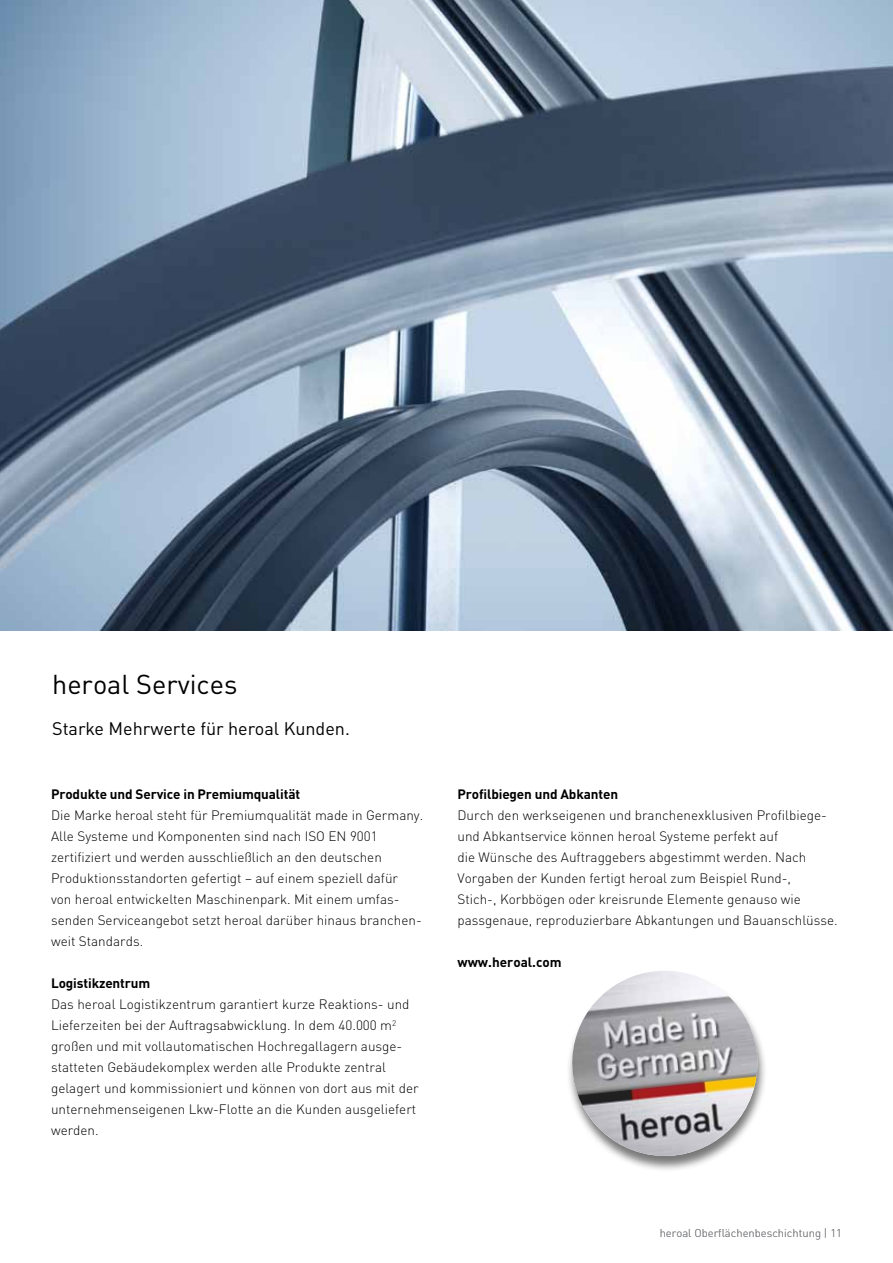
<style>
.page{position:relative;width:893px;height:1263px;background:#fff}
.page>*{position:absolute;margin:0;border:0;box-sizing:border-box;transform-origin:0 0}
.t1{font:27px "DIN Pro";color:#000}
.t2{font:18px "DIN Pro";color:#000}
.t3{font:300 13.5px/21px "DIN Pro";color:#000}
.t4{font:700 13.5px "DIN Pro";letter-spacing:-.01em;color:#000}
.t5{font:300 11.25px "DIN Pro";color:#808285}
</style>
<div class="page">
<img style="left:0;top:0;width:893px;height:630px">
<div style="left:566px;top:971px;width:201px;height:201px;background:#000;opacity:.53"></div>
<img style="left:570px;top:971px;width:190px;height:187px">
<h1 class="t1" style="left:52px;top:663px;width:187px">heroal Services</h1>
<h2 class="t2" style="left:52px;top:715px;width:299px">Starke Mehrwerte für heroal Kunden.</h2>
<p class="t4" style="left:51px;top:783px;width:251px">Produkte und Service in Premiumqualität</p>
<p class="t3" style="left:51px;top:804px;width:374px">Die Marke heroal steht für Premiumqualität made in Germany.<br>Alle Systeme und Komponenten sind nach ISO EN 9001 zertifiziert und werden ausschließlich an den deutschen Produktionsstandorten gefertigt – auf einem speziell dafür<br>von heroal entwickelten Maschinenpark. Mit einem umfas&shy;senden Serviceangebot setzt heroal darüber hinaus branchen&shy;weit Standards.</p>
<p class="t4" style="left:51px;top:972px;width:101px">Logistikzentrum</p>
<p class="t3" style="left:51px;top:993px;width:369px">Das heroal Logistikzentrum garantiert kurze Reaktions- und Lieferzeiten bei der Auftragsabwicklung. In dem 40.000 m<sup>2 </sup>großen und mit vollautomatischen Hochregallagern ausge&shy;statteten Gebäudekomplex werden alle Produkte zentral gelagert und kommissioniert und können von dort aus mit der unternehmenseigenen Lkw-Flotte an die Kunden ausgeliefert werden.</p>
<p class="t4" style="left:457px;top:783px;width:162px">Profilbiegen und Abkanten</p>
<p class="t3" style="left:457px;top:804px;width:382px">Durch den werkseigenen und branchenexklusiven Profilbiege&shy;und Abkantservice können heroal Systeme perfekt auf<br>die Wünsche des Auftraggebers abgestimmt werden. Nach Vorgaben der Kunden fertigt heroal zum Beispiel Rund-,<br>Stich-, Korbbögen oder kreisrunde Elemente genauso wie passgenaue, reproduzierbare Abkantungen und Bauanschlüsse.</p>
<p class="t4" style="left:457px;top:951px;width:106px">www.heroal.com</p>
<p class="t5" style="left:660px;top:1224px;width:184px">heroal Oberflächenbeschichtung | 11</p>
</div>
